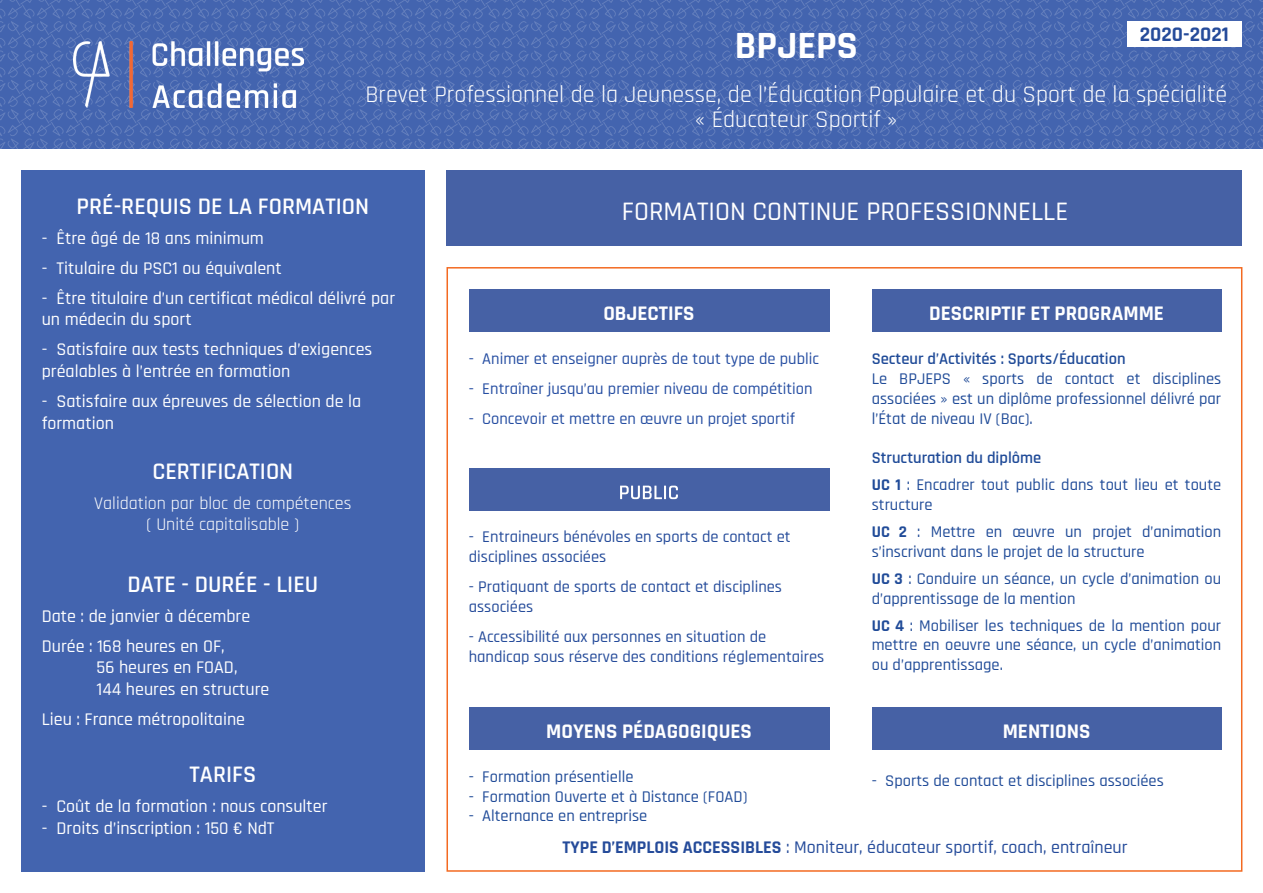
<style>
.page{position:relative;width:1263px;height:893px;background:#fff}
.page>*{position:absolute;margin:0;border:0;box-sizing:border-box;transform-origin:0 0}
.t1{font:700 39px "Rajdhani";color:#fff}
.t2{font:500 27px "Rajdhani";color:#fff}
.t3{font:24px/25.5px "Rajdhani";color:#fff;text-align:center}
.t4{font:600 24px "Rajdhani";color:#fff}
.t5{font:700 21px "Rajdhani";color:#fff}
.t6{font:700 21px "Rajdhani";color:#254b9a}
.t7{font:500 18px/21.6px "Rajdhani";color:#fff}
.t8{font:500 18px "Rajdhani";color:#254b9a}
.t9{font:18px/21.6px "Rajdhani";color:#fff;text-align:center}
.t10{font:500 16.5px/27px "Rajdhani";color:#204b98}
.t11{font:500 16.5px/19.8px "Rajdhani";color:#254b9a}
.t12{font:500 16.5px "Rajdhani";color:#264ea2}
.t13{font:600 16.5px "Rajdhani";color:#204b98}
.s1{font-weight:600}
.s2{font-weight:700}
</style>
<div class="page">
<img style="left:0;top:0;width:1263px;height:149px">
<img style="left:73px;top:41px;width:231px;height:66px">
<div style="left:469px;top:468px;width:360px;height:42px;background:#4661a5"></div>
<div style="left:446px;top:170px;width:796px;height:76px;background:#4661a5"></div>
<div style="left:21px;top:170px;width:404px;height:702px;background:#4364af"></div>
<div style="left:469px;top:707px;width:360px;height:42px;background:#4661a5"></div>
<div style="left:872px;top:707px;width:349px;height:42px;background:#4661a5"></div>
<div style="left:872px;top:289px;width:349px;height:43px;background:#4661a5"></div>
<div style="left:469px;top:289px;width:360px;height:43px;background:#4661a5"></div>
<svg style="left:620px;top:486px;width:58px;height:13px"></svg>
<div style="left:1127px;top:21px;width:115px;height:26px;background:#fff"></div>
<p class="t6" style="left:1140px;top:21px;width:90px">2020-2021</p>
<h1 class="t1" style="left:735px;top:22px;width:125px">BPJEPS</h1>
<h3 class="t3" style="left:365px;top:82px;width:863px">Brevet Professionnel de la Jeunesse, de l’Éducation Populaire et du Sport de la spécialité « Éducateur Sportif »</h3>
<h3 class="t4" style="left:77px;top:192px;width:294px">PRÉ-REQUIS DE LA FORMATION</h3>
<p class="t7" style="left:42px;top:228px;width:224px">- Être âgé de 18 ans minimum</p>
<p class="t7" style="left:42px;top:258px;width:241px">- Titulaire du PSC1 ou équivalent</p>
<p class="t7" style="left:42px;top:288px;width:355px">- Être titulaire d’un certificat médical délivré par un médecin du sport</p>
<p class="t7" style="left:42px;top:339px;width:332px">- Satisfaire aux tests techniques d’exigences préalables à l’entrée en formation</p>
<p class="t7" style="left:42px;top:391px;width:321px">- Satisfaire aux épreuves de sélection de la formation</p>
<h3 class="t4" style="left:152px;top:457px;width:142px">CERTIFICATION</h3>
<p class="t9" style="left:94px;top:493px;width:259px">Validation par bloc de compétences ( Unité capitalisable )</p>
<h3 class="t4" style="left:127px;top:570px;width:192px">DATE - DURÉE - LIEU</h3>
<p class="t7" style="left:42px;top:601px;width:210px;line-height:30px">Date : de janvier à décembre<br>Durée : 168 heures en OF,</p>
<p class="t7" style="left:97px;top:657px;width:174px">56 heures en FOAD,<br>144 heures en structure</p>
<p class="t7" style="left:42px;top:709px;width:205px">Lieu : France métropolitaine</p>
<h3 class="t4" style="left:190px;top:760px;width:68px">TARIFS</h3>
<p class="t7" style="left:42px;top:796px;width:287px">- Coût de la formation : nous consulter</p>
<p class="t7" style="left:42px;top:818px;width:234px">- Droits d’inscription : 150 € NdT</p>
<h2 class="t2" style="left:622px;top:196px;width:448px">FORMATION CONTINUE PROFESSIONNELLE</h2>
<p class="t5" style="left:603px;top:301px;width:93px">OBJECTIFS</p>
<p class="t5" style="left:929px;top:301px;width:236px">DESCRIPTIF ET PROGRAMME</p>
<p class="t12" style="left:469px;top:349px;width:352px">- Animer et enseigner auprès de tout type de public</p>
<p class="t12" style="left:469px;top:379px;width:345px">- Entraîner jusqu’au premier niveau de compétition</p>
<p class="t12" style="left:469px;top:409px;width:328px">- Concevoir et mettre en œuvre un projet sportif</p>
<p class="t13" style="left:872px;top:349px;width:255px">Secteur d’Activités : Sports/Éducation</p>
<p class="t10" style="left:872px;top:369px;width:351px;line-height:19.8px;text-align:justify">Le BPJEPS « sports de contact et disciplines associées » est un diplôme professionnel délivré par l’État de niveau IV (Bac).</p>
<p class="t10" style="left:872px;top:445px;width:351px"><span class="s1">Structuration du diplôme<br></span><span class="s2">UC 1</span> : Encadrer tout public dans tout lieu et toute</p>
<p class="t10" style="left:872px;top:492px;width:351px">structure<br><span class="s2">UC 2</span> : Mettre en œuvre un projet d’animation</p>
<p class="t10" style="left:872px;top:539px;width:351px">s’inscrivant dans le projet de la structure<br><span class="s2">UC 3</span> : Conduire un séance, un cycle d’animation ou</p>
<p class="t10" style="left:872px;top:585px;width:351px">d’apprentissage de la mention<br><span class="s2">UC 4</span> : Mobiliser les techniques de la mention pour</p>
<p class="t10" style="left:872px;top:636px;width:351px;line-height:19.8px">mettre en oeuvre une séance, un cycle d’animation ou d’apprentissage.</p>
<p class="t11" style="left:469px;top:528px;width:323px">- Entraineurs bénévoles en sports de contact et disciplines associées</p>
<p class="t11" style="left:469px;top:577px;width:315px">- Pratiquant de sports de contact et disciplines associées</p>
<p class="t11" style="left:469px;top:627px;width:357px">- Accessibilité aux personnes en situation de handicap sous réserve des conditions réglementaires</p>
<p class="t5" style="left:546px;top:718px;width:207px">MOYENS PÉDAGOGIQUES</p>
<p class="t5" style="left:1003px;top:718px;width:89px">MENTIONS</p>
<p class="t10" style="left:469px;top:763px;width:166px">- Formation présentielle</p>
<p class="t10" style="left:469px;top:783px;width:280px">- Formation Ouverte et à Distance (FOAD)</p>
<p class="t10" style="left:469px;top:803px;width:180px">- Alternance en entreprise</p>
<p class="t10" style="left:872px;top:768px;width:294px">- Sports de contact et disciplines associées</p>
<p class="t8" style="left:562px;top:837px;width:567px"><span class="s2">TYPE D’EMPLOIS ACCESSIBLES</span> : Moniteur, éducateur sportif, coach, entraîneur</p>
</div>
